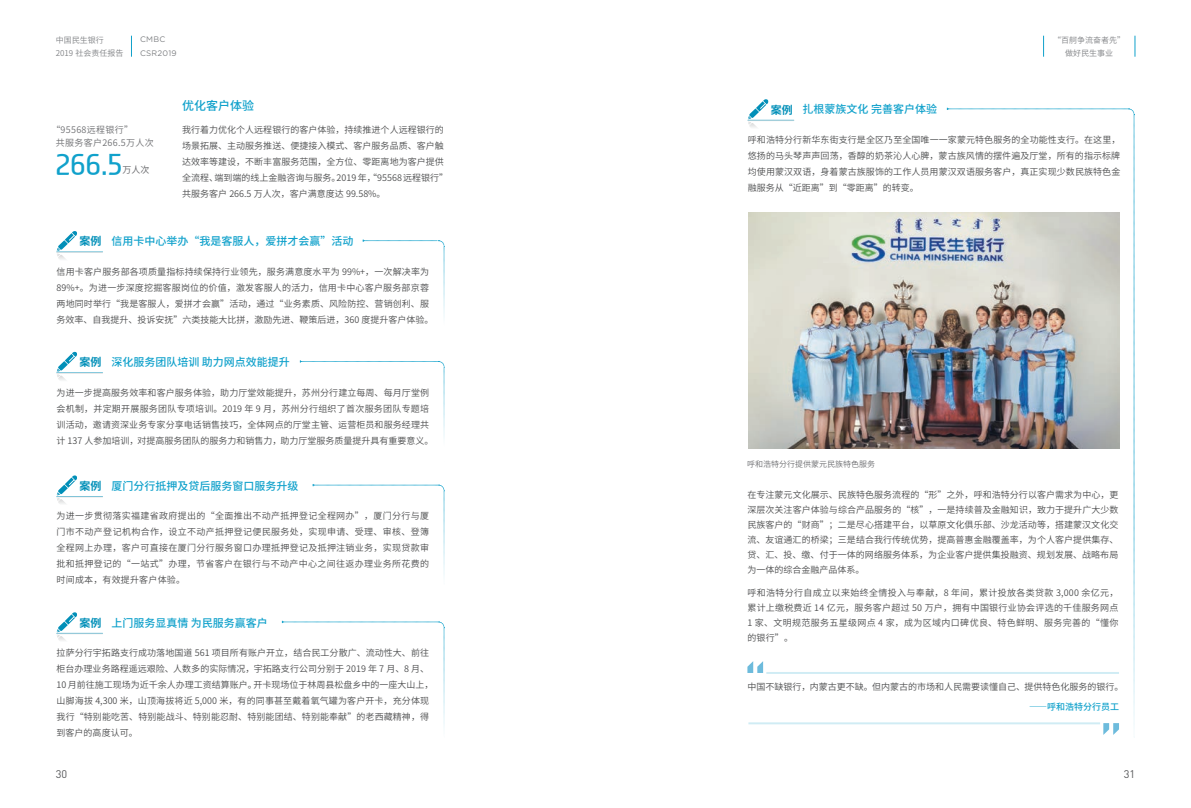
<style>
.page{position:relative;width:1191px;height:808px;background:#fff}
.page>*{position:absolute;margin:0;border:0;box-sizing:border-box;transform-origin:0 0}
.t1{font:500 28px "Modern H";color:#10a1cb}
.t2{font:500 12px "Source Han Sans CN";color:#10a1cb}
.t3{font:500 11px "Source Han Sans CN";color:#10a1cb}
.t4{font:11px "DIN";color:#57585a}
.t5{font:9px/16px "Source Han Sans CN";letter-spacing:.005em;color:#4b4c4d}
.t6{font:9px/13px "Source Han Sans CN";letter-spacing:.035em;color:#6c6d70}
.t7{font:500 9px "Source Han Sans CN";color:#10a1cb}
.t8{font:9px "Source Han Sans CN";color:#6c6d70}
.t9{font:8px/13px "Source Han Sans CN";color:#808285}
.t10{font:8px "Source Han Sans CN";color:#6c6d70}
.t11{font:8px/13px "Gotham Rounded";letter-spacing:.03em;color:#808285}
.s1{font-weight:700;color:#018fb8}
</style>
<div class="page">
<svg style="left:131px;top:36px;width:1px;height:21px"></svg>
<svg style="left:1043px;top:36px;width:1px;height:21px"></svg>
<svg style="left:1134px;top:36px;width:1px;height:21px"></svg>
<svg style="left:363px;top:240px;width:82px;height:77px"></svg>
<svg style="left:56px;top:231px;width:47px;height:29px"></svg>
<svg style="left:300px;top:360px;width:145px;height:77px"></svg>
<svg style="left:56px;top:352px;width:47px;height:28px"></svg>
<svg style="left:313px;top:484px;width:132px;height:91px"></svg>
<svg style="left:56px;top:475px;width:47px;height:29px"></svg>
<svg style="left:282px;top:621px;width:163px;height:105px"></svg>
<svg style="left:56px;top:612px;width:47px;height:29px"></svg>
<svg style="left:747px;top:99px;width:47px;height:29px"></svg>
<img style="left:748px;top:213px;width:199px;height:235px">
<svg style="left:747px;top:661px;width:16px;height:12px"></svg>
<hr style="left:766px;top:672px;width:353px;height:2px;background:#10a1cb">
<img style="left:947px;top:108px;width:188px;height:627px">
<hr style="left:748px;top:722px;width:352px;height:2px;background:#10a1cb">
<p class="t9" style="left:56px;top:33px;width:69px">中国民生银行<br>2019 社会责任报告</p>
<p class="t11" style="left:140px;top:33px;width:38px">CMBC<br>CSR2019</p>
<p class="t6" style="left:56px;top:124px;width:99px;text-indent:-4px">“95568远程银行”<br>共服务客户266.5万人次</p>
<h1 class="t1" style="left:56px;top:148px;width:68px">266.5</h1>
<p class="t8" style="left:122px;top:165px;width:28px">万人次</p>
<h2 class="t2" style="left:182px;top:99px;width:73px">优化客户体验</h2>
<p class="t5" style="left:182px;top:122px;width:268px">我行着力优化个人远程银行的客户体验，持续推进个人远程银行的场景拓展、主动服务推送、便捷接入模式、客户服务品质、客户触达效率等建设，不断丰富服务范围，全方位、零距离地为客户提供全流程、端到端的线上金融咨询与服务。2019 年，“95568 远程银行”共服务客户 266.5 万人次，客户满意度达 99.58%。</p>
<p class="t3" style="left:80px;top:235px;width:275px"><span class="s1">案例</span> 信用卡中心举办“我是客服人，爱拼才会赢”活动</p>
<p class="t5" style="left:57px;top:264px;width:378px">信用卡客户服务部各项质量指标持续保持行业领先，服务满意度水平为 99%+，一次解决率为89%+。为进一步深度挖掘客服岗位的价值，激发客服人的活力，信用卡中心客户服务部京蓉两地同时举行“我是客服人，爱拼才会赢”活动，通过“业务素质、风险防控、营销创利、服务效率、自我提升、投诉安抚”六类技能大比拼，激励先进、鞭策后进，360 度提升客户体验。</p>
<p class="t3" style="left:80px;top:356px;width:212px"><span class="s1">案例</span> 深化服务团队培训 助力网点效能提升</p>
<p class="t5" style="left:57px;top:384px;width:378px">为进一步提高服务效率和客户服务体验，助力厅堂效能提升，苏州分行建立每周、每月厅堂例会机制，并定期开展服务团队专项培训。2019 年 9 月，苏州分行组织了首次服务团队专题培训活动，邀请资深业务专家分享电话销售技巧，全体网点的厅堂主管、运营柜员和服务经理共计 137 人参加培训，对提高服务团队的服务力和销售力，助力厅堂服务质量提升具有重要意义。</p>
<p class="t3" style="left:80px;top:479px;width:220px"><span class="s1">案例</span> 厦门分行抵押及贷后服务窗口服务升级</p>
<p class="t5" style="left:57px;top:508px;width:374px;text-align:justify">为进一步贯彻落实福建省政府提出的“全面推出不动产抵押登记全程网办”，厦门分行与厦门市不动产登记机构合作，设立不动产抵押登记便民服务处，实现申请、受理、审核、登簿全程网上办理，客户可直接在厦门分行服务窗口办理抵押登记及抵押注销业务，实现贷款审批和抵押登记的“一站式”办理，节省客户在银行与不动产中心之间往返办理业务所花费的时间成本，有效提升客户体验。</p>
<p class="t3" style="left:80px;top:616px;width:190px"><span class="s1">案例</span> 上门服务显真情 为民服务赢客户</p>
<p class="t5" style="left:57px;top:645px;width:378px">拉萨分行宇拓路支行成功落地国道 561 项目所有账户开立，结合民工分散广、流动性大、前往柜台办理业务路程遥远艰险、人数多的实际情况，宇拓路支行公司分别于 2019 年 7 月、8 月、10 月前往施工现场为近千余人办理工资结算账户。开卡现场位于林周县松盘乡中的一座大山上，山脚海拔 4,300 米，山顶海拔将近 5,000 米，有的同事甚至戴着氧气罐为客户开卡，充分体现我行“特别能吃苦、特别能战斗、特别能忍耐、特别能团结、特别能奉献”的老西藏精神，得到客户的高度认可。</p>
<p class="t3" style="left:771px;top:103px;width:168px"><span class="s1">案例</span> 扎根蒙族文化 完善客户体验</p>
<p class="t9" style="left:1053px;top:33px;width:73px;text-align:center">“百舸争流奋者先”做好民生事业</p>
<p class="t5" style="left:748px;top:132px;width:374px;text-align:justify">呼和浩特分行新华东街支行是全区乃至全国唯一一家蒙元特色服务的全功能性支行。在这里，悠扬的马头琴声声回荡，香醇的奶茶沁人心脾，蒙古族风情的摆件遍及厅堂，所有的指示标牌均使用蒙汉双语，身着蒙古族服饰的工作人员用蒙汉双语服务客户，真正实现少数民族特色金融服务从“近距离”到“零距离”的转变。</p>
<p class="t10" style="left:747px;top:459px;width:129px">呼和浩特分行提供蒙元民族特色服务</p>
<p class="t5" style="left:747px;top:487px;width:372px;line-height:15px;text-align:justify">在专注蒙元文化展示、民族特色服务流程的“形”之外，呼和浩特分行以客户需求为中心，更深层次关注客户体验与综合产品服务的“核”，一是持续普及金融知识，致力于提升广大少数民族客户的“财商”；二是尽心搭建平台，以草原文化俱乐部、沙龙活动等，搭建蒙汉文化交流、友谊通汇的桥梁；三是结合我行传统优势，提高普惠金融覆盖率，为个人客户提供集存、贷、汇、投、缴、付于一体的网络服务体系，为企业客户提供集投融资、规划发展、战略布局为一体的综合金融产品体系。</p>
<p class="t5" style="left:747px;top:585px;width:372px;line-height:15px;text-align:justify">呼和浩特分行自成立以来始终全情投入与奉献，8 年间，累计投放各类贷款 3,000 余亿元，累计上缴税费近 14 亿元，服务客户超过 50 万户，拥有中国银行业协会评选的千佳服务网点1 家、文明规范服务五星级网点 4 家，成为区域内口碑优良、特色鲜明、服务完善的“懂你的银行”。</p>
<p class="t5" style="left:747px;top:678px;width:377px">中国不缺银行，内蒙古更不缺。但内蒙古的市场和人民需要读懂自己、提供特色化服务的银行。</p>
<p class="t7" style="left:1029px;top:702px;width:91px">——呼和浩特分行员工</p>
<p class="t4" style="left:56px;top:767px;width:13px">30</p>
<p class="t4" style="left:1123px;top:767px;width:13px">31</p>
</div>
